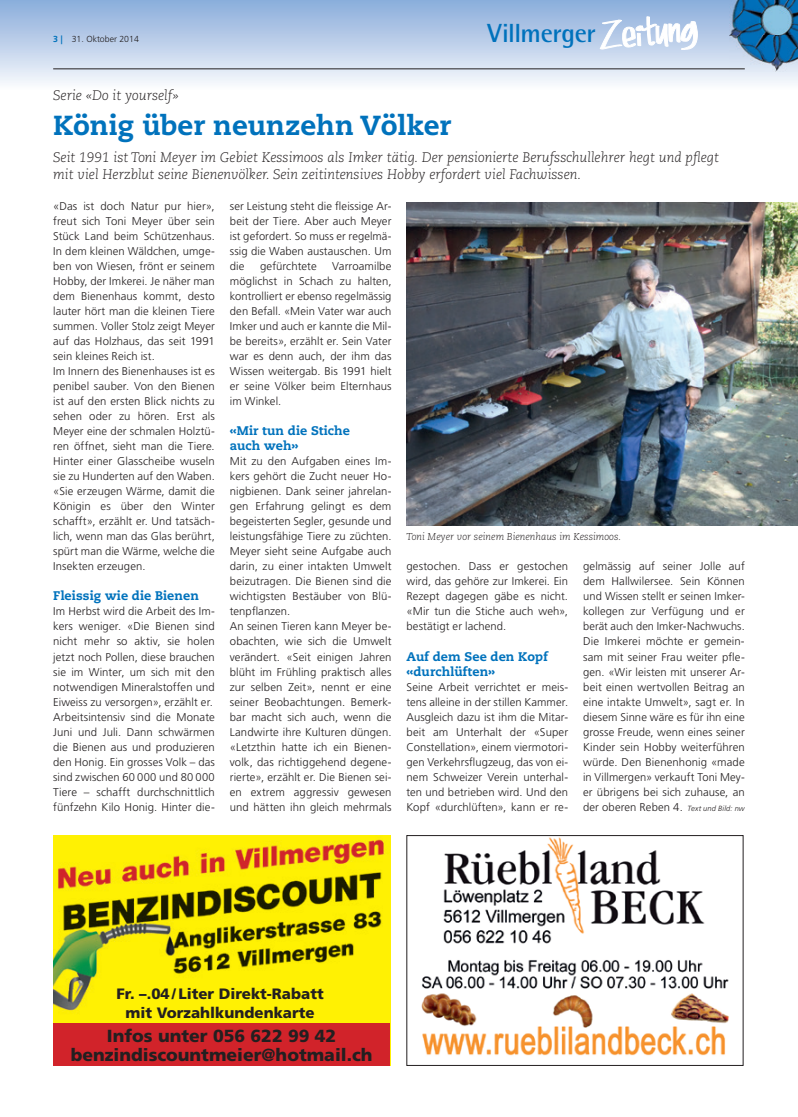
<style>
.page{position:relative;width:798px;height:1117px;background:#fff}
.page>*{position:absolute;margin:0;border:0;box-sizing:border-box;transform-origin:0 0}
.t1{font:800 27.5px "Caecilia";color:#0072bc}
.t2{font:700 26.25px "Rotis Semi Sans";letter-spacing:-.02em;color:#0072bc}
.t3{font:900 17.5px/18.8px "Frutiger";color:#231f20;text-align:center}
.t4{font:900 15px/18.8px "Frutiger";color:#231f20;text-align:center}
.t5{font:italic 300 13.75px/16.5px "Caecilia";color:#231f20}
.t6{font:800 12.5px/15px "Caecilia";letter-spacing:.005em;color:#0072bc}
.t7{font:300 11.25px/15px "Frutiger";letter-spacing:.01em;color:#231f20;text-align:justify}
.t8{font:italic 300 10px "Caecilia";color:#231f20}
.t9{font:300 8.75px "Frutiger";color:#231f20}
.s1{font-weight:700;color:#0072bc}
.s2{font-family:"Myriad";font-weight:700;color:#0072bc}
.s3{font-style:italic;font-size:7.5px}
</style>
<div class="page">
<svg style="left:0;top:0;width:797px;height:83px"></svg>
<svg style="left:600px;top:12px;width:97px;height:45px"></svg>
<img style="left:728px;top:0;width:69px;height:71px">
<hr style="left:53px;top:69px;width:691px;height:1px;background:#231f20">
<img style="left:406px;top:202px;width:391px;height:323px">
<img style="left:421px;top:837px;width:308px;height:219px">
<img style="left:53px;top:835px;width:337px;height:187px">
<div style="left:53px;top:1022px;width:337px;height:43px;background:#d1232a"></div>
<p class="t9" style="left:53px;top:34px;width:87px"><span class="s1">3</span> <span class="s2">|</span> 31. Oktober 2014</p>
<h2 class="t2" style="left:487px;top:17px;width:110px">Villmerger</h2>
<p class="t5" style="left:53px;top:87px;width:127px">Serie «Do it yourself»</p>
<h1 class="t1" style="left:53px;top:108px;width:399px">König über neunzehn Völker</h1>
<p class="t5" style="left:53px;top:149px;width:667px">Seit 1991 ist Toni Meyer im Gebiet Kessimoos als Imker tätig. Der pensionierte Berufsschullehrer hegt und pflegt mit viel Herzblut seine Bienenvölker. Sein zeitintensives Hobby erfordert viel Fachwissen.</p>
<p class="t7" style="left:53px;top:199px;width:163px;text-align:left">«Das ist doch Natur pur hier», freut sich Toni Meyer über sein<br>Stück Land beim Schützenhaus.<br>In dem kleinen Wäldchen, umge&shy;ben von Wiesen, frönt er seinem<br>Hobby, der Imkerei. Je näher man dem Bienenhaus kommt, desto lauter hört man die kleinen Tiere summen. Voller Stolz zeigt Meyer auf das Holzhaus, das seit 1991 sein kleines Reich ist.<br>Im Innern des Bienenhauses ist es penibel sauber. Von den Bienen ist auf den ersten Blick nichts zu sehen oder zu hören. Erst als<br>Meyer eine der schmalen Holztü&shy;ren öffnet, sieht man die Tiere.<br>Hinter einer Glasscheibe wuseln sie zu Hunderten auf den Waben. «Sie erzeugen Wärme, damit die<br>Königin es über den Winter schafft», erzählt er. Und tatsäch&shy;lich, wenn man das Glas berührt, spürt man die Wärme, welche die<br>Insekten erzeugen.</p>
<p class="t6" style="left:53px;top:588px;width:147px">Fleissig wie die Bienen</p>
<p class="t7" style="left:53px;top:604px;width:163px;text-align:left">Im Herbst wird die Arbeit des Im&shy;kers weniger. «Die Bienen sind nicht mehr so aktiv, sie holen jetzt noch Pollen, diese brauchen sie im Winter, um sich mit den notwendigen Mineralstoffen und<br>Eiweiss zu versorgen», erzählt er.<br>Arbeitsintensiv sind die Monate<br>Juni und Juli. Dann schwärmen die Bienen aus und produzieren den Honig. Ein grosses Volk – das sind zwischen 60 000 und 80 000<br>Tiere – schafft durchschnittlich fünfzehn Kilo Honig. Hinter die-</p>
<p class="t7" style="left:230px;top:199px;width:163px">ser Leistung steht die fleissige Ar&shy;beit der Tiere. Aber auch Meyer ist gefordert. So muss er regelmä&shy;ssig die Waben austauschen. Um die</p>
<p class="t7" style="left:260px;top:259px;width:58px">gefürchtete</p>
<p class="t7" style="left:230px;top:259px;width:163px;text-indent:102px">Varroamilbe möglichst in Schach zu halten, kontrolliert er ebenso regelmässig den Befall. «Mein Vater war auch Imker und auch er kannte die Mil&shy;be bereits», erzählt er. Sein Vater war es denn auch, der ihm das Wissen weitergab. Bis 1991 hielt er seine Völker beim Elternhaus im Winkel.</p>
<p class="t6" style="left:230px;top:423px;width:122px">«Mir tun die Stiche auch weh»</p>
<p class="t7" style="left:230px;top:454px;width:163px;text-align:left">Mit zu den Aufgaben eines Im&shy;kers gehört die Zucht neuer Ho&shy;nigbienen. Dank seiner jahrelan&shy;gen Erfahrung gelingt es dem begeisterten Segler, gesunde und leistungsfähige Tiere zu züchten.<br>Meyer sieht seine Aufgabe auch darin, zu einer intakten Umwelt beizutragen. Die Bienen sind die wichtigsten Bestäuber von Blü&shy;tenpflanzen.<br>An seinen Tieren kann Meyer be&shy;obachten, wie sich die Umwelt verändert. «Seit einigen Jahren blüht im Frühling praktisch alles zur selben Zeit», nennt er eine seiner Beobachtungen. Bemerk&shy;bar macht sich auch, wenn die<br>Landwirte ihre Kulturen düngen. «Letzthin hatte ich ein Bienen&shy;volk, das richtiggehend degene&shy;rierte», erzählt er. Die Bienen sei&shy;en extrem aggressiv gewesen und hätten ihn gleich mehrmals</p>
<p class="t8" style="left:406px;top:531px;width:216px">Toni Meyer vor seinem Bienenhaus im Kessimoos.</p>
<p class="t7" style="left:583px;top:559px;width:163px">gelmässig auf seiner Jolle auf dem Hallwilersee. Sein Können und Wissen stellt er seinen Imker&shy;kollegen zur Verfügung und er berät auch den Imker-Nachwuchs.<br>Die Imkerei möchte er gemein&shy;sam mit seiner Frau weiter pfle&shy;gen. «Wir leisten mit unserer Ar&shy;beit einen wertvollen Beitrag an eine intakte Umwelt», sagt er. In diesem Sinne wäre es für ihn eine grosse Freude, wenn eines seiner Kinder sein Hobby weiterführen würde. Den Bienenhonig «made in Villmergen» verkauft Toni Mey&shy;er übrigens bei sich zuhause, an der oberen Reben 4. <span class="s3">Text und Bild: nw</span></p>
<p class="t7" style="left:406px;top:559px;width:163px">gestochen. Dass er gestochen wird, das gehöre zur Imkerei. Ein Rezept dagegen gäbe es nicht. «Mir tun die Stiche auch weh», bestätigt er lachend.</p>
<p class="t6" style="left:406px;top:648px;width:143px">Auf dem See den Kopf «durchlüften»</p>
<p class="t7" style="left:406px;top:679px;width:163px">Seine Arbeit verrichtet er meis&shy;tens alleine in der stillen Kammer.<br>Ausgleich dazu ist ihm die Mitar&shy;beit am Unterhalt der «Super Constellation», einem viermotori&shy;gen Verkehrsflugzeug, das von ei&shy;nem Schweizer Verein unterhal&shy;ten und betrieben wird. Und den Kopf «durchlüften», kann er re-</p>
<h3 class="t4" style="left:116px;top:983px;width:209px">Fr. –.04/Liter Direkt-Rabatt mit Vorzahlkundenkarte</h3>
<h3 class="t3" style="left:71px;top:1026px;width:303px">Infos unter 056 622 99 42 benzindiscountmeier@hotmail.ch</h3>
</div>
